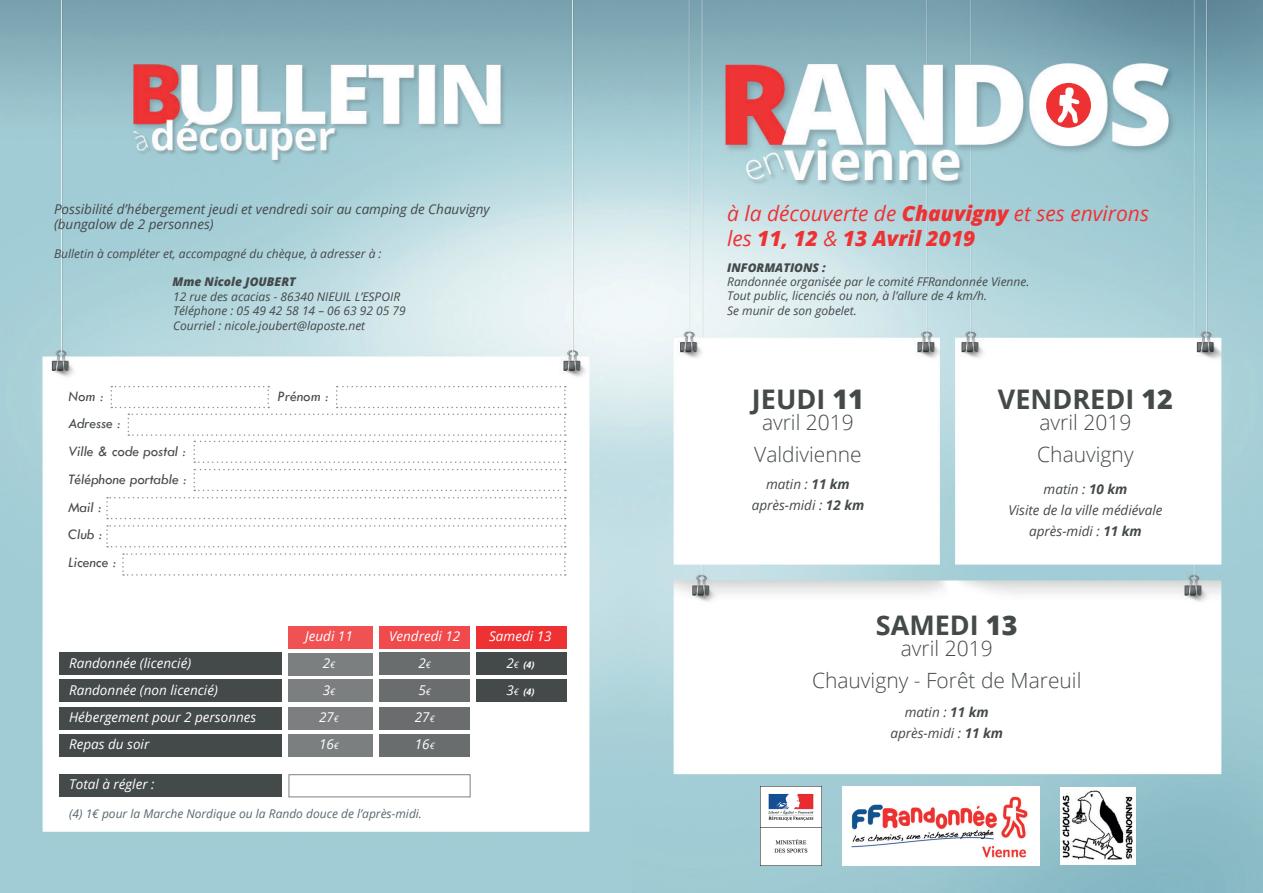
<style>
.page{position:relative;width:1263px;height:893px;background:#fff}
.page>*{position:absolute;margin:0;border:0;box-sizing:border-box;transform-origin:0 0}
.t1{font:700 27px "Open Sans";color:#44494a}
.t2{font:300 21px/31.5px "Open Sans";color:#44494a;text-align:center}
.t3{font:italic 21px/25.2px "Open Sans";color:#ee3234}
.t4{font:italic 15px/27.8px "Tw Cen";color:#44494a}
.t5{font:italic 13.5px/21px "Open Sans";color:#44494a;text-align:center}
.t6{font:italic 13.5px/27px "Open Sans";color:#fff;text-align:center}
.t7{font:italic 12px/14.4px "Open Sans";color:#44494a}
.t8{font:italic 12px "Open Sans";color:#59676e}
.t9{font:italic 800 12px "Open Sans";color:#44494a}
.t10{font:italic 700 9px "Open Sans";color:#fff}
.s1{font-size:9px}
.s2{font-weight:400;font-size:13.5px}
.s3{font-weight:400}
.s4{font-weight:800}
.s5{font-weight:700}
</style>
<div class="page">
<img style="left:0;top:0;width:1263px;height:893px">
<img style="left:843px;top:787px;width:197px;height:78px">
<img style="left:760px;top:787px;width:61px;height:78px">
<img style="left:1060px;top:787px;width:75px;height:77px">
<svg style="left:111px;top:386px;width:158px;height:22px"></svg>
<svg style="left:128px;top:414px;width:438px;height:49px"></svg>
<svg style="left:193px;top:469px;width:373px;height:22px"></svg>
<svg style="left:106px;top:497px;width:460px;height:22px"></svg>
<svg style="left:106px;top:525px;width:460px;height:22px"></svg>
<svg style="left:122px;top:553px;width:444px;height:23px"></svg>
<svg style="left:336px;top:386px;width:230px;height:22px"></svg>
<div style="left:60px;top:652px;width:222px;height:23px;background:#44494a"></div>
<div style="left:60px;top:679px;width:222px;height:23px;background:#44494a"></div>
<div style="left:60px;top:707px;width:222px;height:23px;background:#44494a"></div>
<div style="left:60px;top:734px;width:222px;height:23px;background:#44494a"></div>
<div style="left:288px;top:653px;width:85px;height:22px;background:#7c7f80"></div>
<div style="left:288px;top:679px;width:85px;height:23px;background:#7c7f80"></div>
<div style="left:288px;top:707px;width:85px;height:23px;background:#7c7f80"></div>
<div style="left:288px;top:734px;width:85px;height:23px;background:#7c7f80"></div>
<div style="left:379px;top:652px;width:91px;height:23px;background:#696d6e"></div>
<div style="left:379px;top:679px;width:91px;height:23px;background:#696d6e"></div>
<div style="left:379px;top:707px;width:91px;height:23px;background:#696d6e"></div>
<div style="left:379px;top:734px;width:91px;height:23px;background:#696d6e"></div>
<div style="left:476px;top:652px;width:90px;height:23px;background:#44494a"></div>
<div style="left:476px;top:679px;width:90px;height:23px;background:#44494a"></div>
<div style="left:288px;top:626px;width:85px;height:23px;background:#f05254"></div>
<div style="left:379px;top:626px;width:91px;height:23px;background:#f04a4c"></div>
<div style="left:476px;top:626px;width:90px;height:23px;background:#ee3234"></div>
<div style="left:60px;top:774px;width:222px;height:23px;background:#44494a"></div>
<div style="left:1046px;top:83px;width:45px;height:45px;background:#ee3234;border-radius:50%"></div>
<svg style="left:1054px;top:84px;width:27px;height:41px"></svg>
<p class="t5" style="left:54px;top:202px;width:437px;line-height:14.4px;text-align:left">Possibilité d’hébergement jeudi et vendredi soir au camping de Chauvigny (bungalow de 2 personnes)</p>
<p class="t7" style="left:54px;top:246px;width:329px">Bulletin à compléter et, accompagné du chèque, à adresser à :</p>
<p class="t9" style="left:172px;top:273px;width:125px">Mme Nicole JOUBERT</p>
<p class="t7" style="left:173px;top:289px;width:234px">12 rue des acacias - 86340 NIEUIL L’ESPOIR<br>Téléphone : 05 49 42 58 14 – 06 63 92 05 79<br>Courriel : nicole.joubert@laposte.net</p>
<p class="t4" style="left:68px;top:382px;width:37px">Nom :</p>
<p class="t4" style="left:278px;top:382px;width:53px">Prénom :</p>
<p class="t4" style="left:68px;top:409px;width:120px">Adresse :<br>Ville &amp; code postal :<br>Téléphone portable :<br>Mail :<br>Club :<br>Licence :</p>
<p class="t6" style="left:389px;top:622px;width:73px">Vendredi 12<br>2<span class="s1">€<br></span>5<span class="s1">€<br></span>27<span class="s1">€<br></span>16<span class="s1">€</span></p>
<p class="t6" style="left:305px;top:622px;width:49px">Jeudi 11<br>2<span class="s1">€<br></span>3<span class="s1">€<br></span>27<span class="s1">€<br></span>16<span class="s1">€</span></p>
<p class="t6" style="left:69px;top:649px;width:189px;text-align:left">Randonnée (licencié)<br>Randonnée (non licencié)<br>Hébergement pour 2 personnes<br>Repas du soir</p>
<p class="t6" style="left:69px;top:771px;width:87px">Total à régler :</p>
<p class="t8" style="left:69px;top:806px;width:354px">(4) 1€ pour la Marche Nordique ou la Rando douce de l’après-midi.</p>
<p class="t6" style="left:489px;top:622px;width:64px">Samedi 13</p>
<p class="t10" style="left:506px;top:658px;width:30px"><span class="s2">2</span><span class="s3">€</span> (4)</p>
<p class="t10" style="left:506px;top:685px;width:30px"><span class="s2">3</span><span class="s3">€</span> (4)</p>
<h2 class="t3" style="left:727px;top:200px;width:423px">à la découverte de <span class="s4">Chauvigny</span> et ses environs les <span class="s4">11, 12</span> &amp; <span class="s4">13 Avril 2019</span></h2>
<p class="t9" style="left:727px;top:258px;width:100px">INFORMATIONS :</p>
<p class="t7" style="left:727px;top:274px;width:304px">Randonnée organisée par le comité FFRandonnée Vienne.<br>Tout public, licenciés ou non, à l’allure de 4 km/h.<br>Se munir de son gobelet.</p>
<h1 class="t1" style="left:752px;top:381px;width:114px">JEUDI <span class="s4">11</span></h1>
<h2 class="t2" style="left:754px;top:407px;width:109px">avril 2019<br>Valdivienne</h2>
<p class="t5" style="left:752px;top:473px;width:114px">matin : <span class="s5">11 km </span>après-midi : <span class="s5">12 km</span></p>
<h1 class="t1" style="left:998px;top:381px;width:177px">VENDREDI <span class="s4">12</span></h1>
<h2 class="t2" style="left:1037px;top:407px;width:98px;text-align:left">avril 2019<br>Chauvigny</h2>
<p class="t5" style="left:1008px;top:478px;width:156px">matin : <span class="s5">10 km<br></span>Visite de la ville médiévale après-midi : <span class="s5">11 km</span></p>
<h1 class="t1" style="left:876px;top:606px;width:143px">SAMEDI <span class="s4">13</span></h1>
<h2 class="t2" style="left:812px;top:632px;width:271px">avril 2019<br>Chauvigny - Forêt de Mareuil</h2>
<p class="t5" style="left:890px;top:702px;width:114px">matin : <span class="s5">11 km </span>après-midi : <span class="s5">11 km</span></p>
</div>
